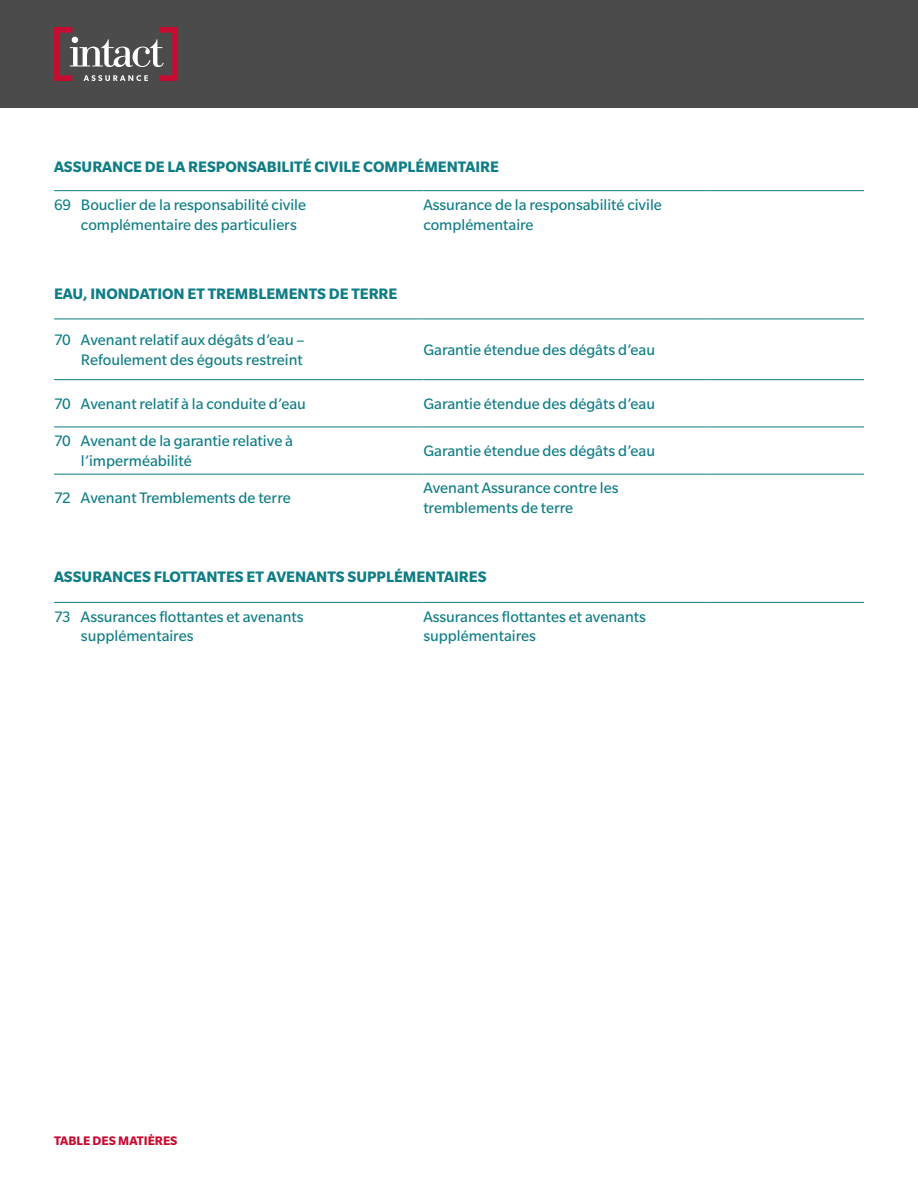
<style>
.page{position:relative;width:918px;height:1188px;background:#fff}
.page>*{position:absolute;margin:0;border:0;box-sizing:border-box;transform-origin:0 0}
.t1{font:16.5px/19.8px "Slate Std";color:#0f7d85}
.t2{font:700 16.5px "Slate Std";color:#0f7d85}
.t3{font:700 13.5px "Slate Std";color:#c60c30}
</style>
<div class="page">
<div style="left:0;top:0;width:918px;height:108px;background:#4b4b4b"></div>
<svg style="left:54px;top:27px;width:124px;height:54px"></svg>
<hr style="left:54px;top:190px;width:369px;height:1px;background:#0f7d85">
<hr style="left:423px;top:190px;width:281px;height:1px;background:#0f7d85">
<hr style="left:704px;top:190px;width:160px;height:1px;background:#0f7d85">
<hr style="left:54px;top:319px;width:369px;height:1px;background:#0f7d85">
<hr style="left:423px;top:319px;width:281px;height:1px;background:#0f7d85">
<hr style="left:704px;top:319px;width:160px;height:1px;background:#0f7d85">
<hr style="left:54px;top:602px;width:369px;height:1px;background:#0f7d85">
<hr style="left:423px;top:602px;width:281px;height:1px;background:#0f7d85">
<hr style="left:704px;top:602px;width:160px;height:1px;background:#0f7d85">
<hr style="left:54px;top:379px;width:369px;height:1px;background:#0f7d85">
<hr style="left:423px;top:379px;width:281px;height:1px;background:#0f7d85">
<hr style="left:704px;top:379px;width:160px;height:1px;background:#0f7d85">
<hr style="left:54px;top:427px;width:369px;height:1px;background:#0f7d85">
<hr style="left:423px;top:427px;width:281px;height:1px;background:#0f7d85">
<hr style="left:704px;top:427px;width:160px;height:1px;background:#0f7d85">
<hr style="left:54px;top:474px;width:369px;height:1px;background:#0f7d85">
<hr style="left:423px;top:474px;width:281px;height:1px;background:#0f7d85">
<hr style="left:704px;top:474px;width:160px;height:1px;background:#0f7d85">
<p class="t2" style="left:54px;top:158px;width:447px">ASSURANCE DE LA RESPONSABILITÉ CIVILE COMPLÉMENTAIRE</p>
<p class="t1" style="left:81px;top:195px;width:227px;text-indent:-27px">69 Bouclier de la responsabilité civile complémentaire des particuliers</p>
<p class="t1" style="left:423px;top:195px;width:240px">Assurance de la responsabilité civile complémentaire</p>
<p class="t2" style="left:54px;top:284px;width:345px">EAU, INONDATION ET TREMBLEMENTS DE TERRE</p>
<p class="t1" style="left:54px;top:330px;width:252px;text-align:right">70 Avenant relatif aux dégâts d’eau –<br>Refoulement des égouts restreint</p>
<p class="t1" style="left:423px;top:339px;width:233px">Garantie étendue des dégâts d’eau</p>
<p class="t1" style="left:54px;top:393px;width:253px">70 Avenant relatif à la conduite d’eau</p>
<p class="t1" style="left:423px;top:393px;width:233px">Garantie étendue des dégâts d’eau</p>
<p class="t1" style="left:81px;top:431px;width:214px;text-indent:-27px">70 Avenant de la garantie relative à l’imperméabilité</p>
<p class="t1" style="left:423px;top:441px;width:233px">Garantie étendue des dégâts d’eau</p>
<p class="t1" style="left:54px;top:488px;width:238px">72 Avenant Tremblements de terre</p>
<p class="t1" style="left:423px;top:478px;width:197px">Avenant Assurance contre les tremblements de terre</p>
<p class="t2" style="left:54px;top:568px;width:434px">ASSURANCES FLOTTANTES ET AVENANTS SUPPLÉMENTAIRES</p>
<p class="t1" style="left:81px;top:606px;width:224px;text-indent:-27px">73 Assurances flottantes et avenants supplémentaires</p>
<p class="t1" style="left:423px;top:606px;width:224px">Assurances flottantes et avenants supplémentaires</p>
<p class="t3" style="left:54px;top:1133px;width:125px">TABLE DES MATIÈRES</p>
</div>
